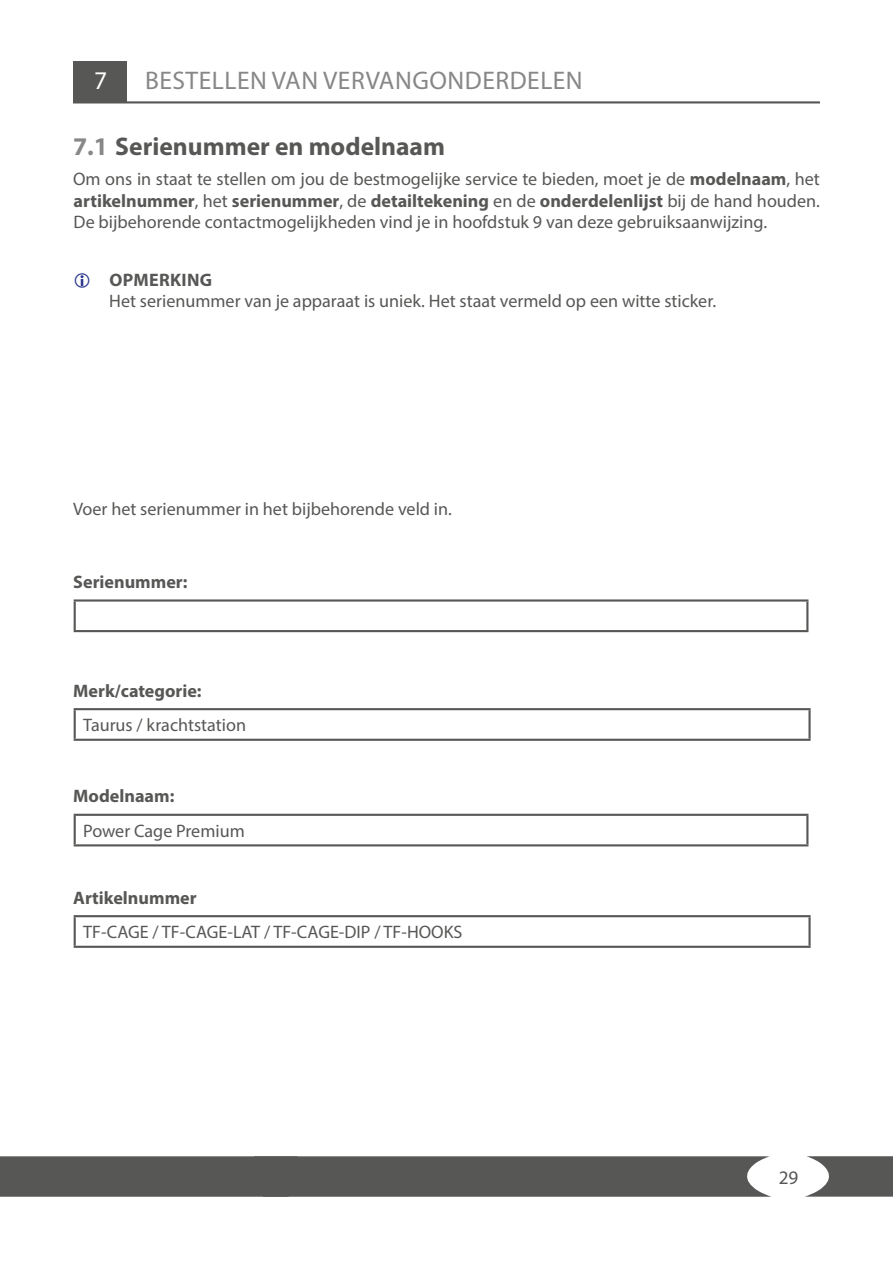
<style>
.page{position:relative;width:893px;height:1263px;background:#fff}
.page>*{position:absolute;margin:0;border:0;box-sizing:border-box;transform-origin:0 0}
.t1{font:25.5px "Myriad Pro";letter-spacing:.02em;color:#878787}
.t2{font:700 25.5px "Myriad Pro";color:#575756}
.t3{font:25.5px "Myriad Pro";color:#fff}
.t4{font:19.2px "Myriad Pro";color:#575756}
.Text_Hinweise{font:18.15px/21.3px "Myriad Pro";color:#575756;text-align:justify}
.Inhalt_2{font:18.15px "Myriad Pro";color:#575756}
.t5{font:700 18.15px "Myriad Pro";color:#575756}
.t6{font:700 18.15px "Myriad Pro";letter-spacing:.02em;color:#575756}
.s1{color:#878787}
.s2{font-weight:700}
</style>
<div class="page">
<svg style="left:0;top:1156px;width:771px;height:41px;background:#5d5d5c"></svg>
<svg style="left:805px;top:1156px;width:88px;height:41px"></svg>
<div style="left:73px;top:61px;width:53px;height:41px;background:#575756"></div>
<hr style="left:73px;top:101px;width:747px;height:2px;background:#575756">
<hr style="left:74px;top:602px;width:2px;height:28px;background:#575756">
<hr style="left:74px;top:599px;width:734px;height:3px;background:#575756">
<hr style="left:806px;top:602px;width:2px;height:28px;background:#575756">
<hr style="left:74px;top:630px;width:734px;height:2px;background:#575756">
<hr style="left:74px;top:708px;width:737px;height:2px;background:#575756">
<hr style="left:74px;top:710px;width:2px;height:29px;background:#575756">
<hr style="left:808px;top:710px;width:3px;height:29px;background:#575756">
<hr style="left:74px;top:739px;width:737px;height:2px;background:#575756">
<hr style="left:74px;top:814px;width:734px;height:2px;background:#575756">
<hr style="left:74px;top:816px;width:2px;height:28px;background:#575756">
<hr style="left:806px;top:816px;width:2px;height:28px;background:#575756">
<hr style="left:74px;top:844px;width:734px;height:2px;background:#575756">
<hr style="left:74px;top:915px;width:737px;height:2px;background:#575756">
<hr style="left:74px;top:917px;width:2px;height:29px;background:#575756">
<hr style="left:808px;top:917px;width:3px;height:29px;background:#575756">
<hr style="left:74px;top:946px;width:737px;height:2px;background:#575756">
<p class="t3" style="left:94px;top:65px;width:15px">7</p>
<p class="t1" style="left:145px;top:65px;width:439px">BESTELLEN VAN VERVANGONDERDELEN</p>
<p class="t2" style="left:73px;top:130px;width:374px"><span class="s1">7.1</span> Serienummer en modelnaam</p>
<p class="Text_Hinweise" style="left:73px;top:168px;width:748px">Om ons in staat te stellen om jou de bestmogelijke service te bieden, moet je de <span class="s2">modelnaam</span>, het <span class="s2">artikelnummer</span>, het <span class="s2">serienummer</span>, de <span class="s2">detailtekening</span> en de <span class="s2">onderdelenlijst</span> bij de hand houden.<br>De bijbehorende contactmogelijkheden vind je in hoofdstuk 9 van deze gebruiksaanwijzing.</p>
<p class="t6" style="left:109px;top:268px;width:104px">OPMERKING</p>
<p class="Text_Hinweise" style="left:109px;top:290px;width:608px">Het serienummer van je apparaat is uniek. Het staat vermeld op een witte sticker.</p>
<p class="Text_Hinweise" style="left:73px;top:498px;width:380px">Voer het serienummer in het bijbehorende veld in.</p>
<p class="t5" style="left:73px;top:570px;width:116px">Serienummer:</p>
<p class="t5" style="left:73px;top:679px;width:130px">Merk/categorie:</p>
<p class="Inhalt_2" style="left:83px;top:714px;width:164px">Taurus / krachtstation</p>
<p class="t5" style="left:73px;top:784px;width:103px">Modelnaam:</p>
<p class="Inhalt_2" style="left:83px;top:820px;width:163px">Power Cage Premium</p>
<p class="t5" style="left:73px;top:886px;width:125px">Artikelnummer</p>
<p class="Inhalt_2" style="left:83px;top:921px;width:381px">TF-CAGE / TF-CAGE-LAT / TF-CAGE-DIP / TF-HOOKS</p>
<p class="t4" style="left:779px;top:1166px;width:21px">29</p>
</div>
